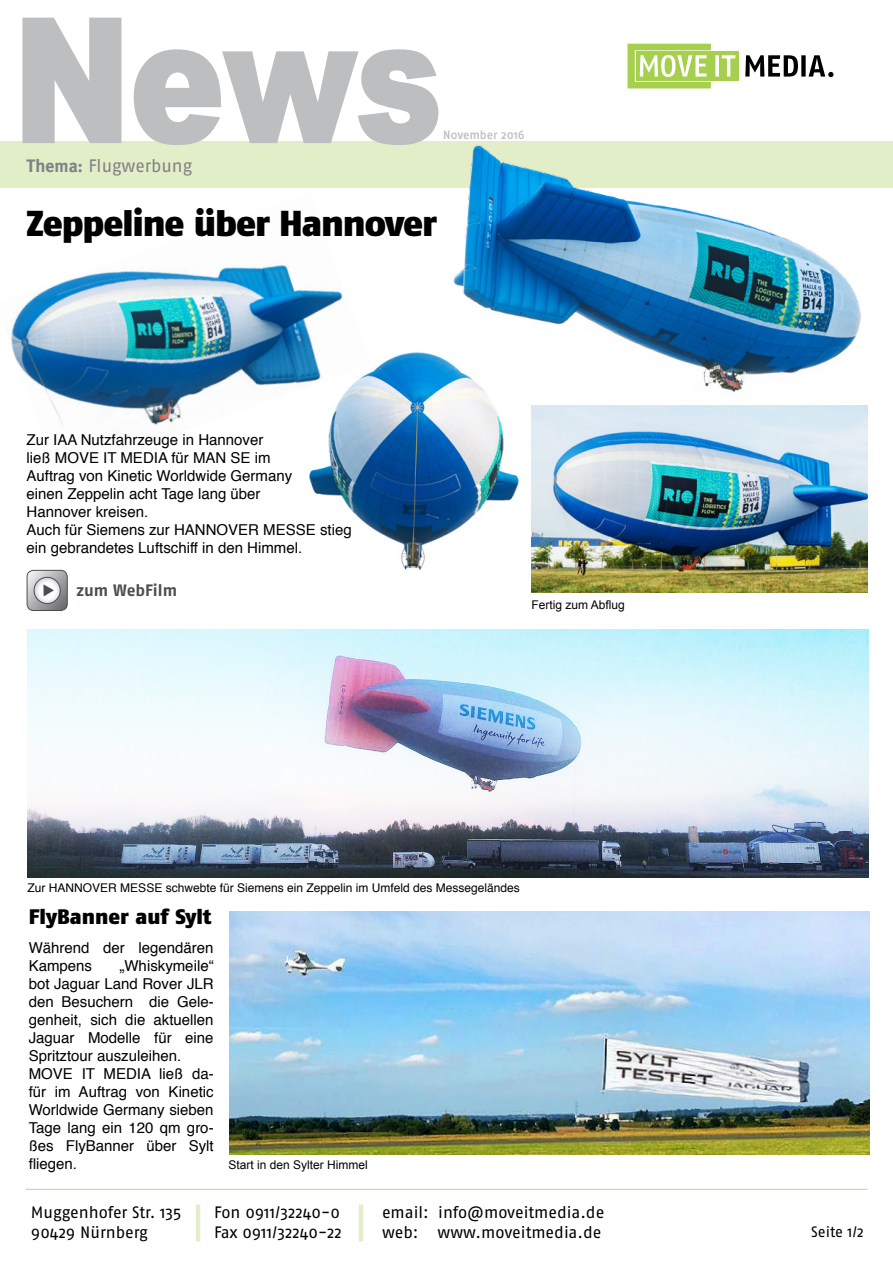
<style>
.page{position:relative;width:893px;height:1263px;background:#fff}
.page>*{position:absolute;margin:0;border:0;box-sizing:border-box;transform-origin:0 0}
.t1{font:900 171px "Arial";color:#bcbec0;scale:.82 1}
.t2{font:900 36px "Fago No";letter-spacing:-.03em;color:#000}
.t3{font:900 21px "Fago No";color:#000}
.t4{font:18px "Fago No";letter-spacing:-.005em;color:#808285}
.t5{font:16.5px "Fago No";letter-spacing:-.005em;color:#000}
.t6{font:700 16.5px "Fago No";letter-spacing:-.005em;color:#4d4d4f}
.t7{font:15px/18px "Helvetica";color:#000}
.t8{font:15px "Fago No";color:#000}
.t9{font:12px "Helvetica";color:#000}
.t10{font:12px "Arial";color:#000}
.t11{font:12px "Fago No Med";color:#bcbec0}
.s1{font-family:"Meta";font-weight:700}
</style>
<div class="page">
<div style="left:0;top:142px;width:893px;height:46px;background:#e1eec7"></div>
<div style="left:636px;top:52px;width:102px;height:29px;background:#a5cf4d"></div>
<svg style="left:627px;top:44px;width:108px;height:44px"></svg>
<svg style="left:745px;top:55px;width:88px;height:22px"></svg>
<hr style="left:359px;top:1204px;width:4px;height:37px;background:#e1eec7">
<hr style="left:196px;top:1204px;width:4px;height:37px;background:#e1eec7">
<hr style="left:26px;top:1189px;width:841px;height:1px;background:#c1d0a3">
<svg style="left:21px;top:17px;width:102px;height:126px"></svg>
<svg style="left:132px;top:49px;width:308px;height:96px"></svg>
<img style="left:28px;top:629px;width:840px;height:248px">
<img style="left:230px;top:911px;width:640px;height:243px">
<div style="left:27px;top:570px;width:41px;height:41px;border:1px solid #4d4d4f;border-radius:7px"></div>
<svg style="left:27px;top:570px;width:40px;height:40px"></svg>
<img style="left:453px;top:145px;width:408px;height:247px">
<img style="left:531px;top:405px;width:336px;height:187px">
<img style="left:309px;top:349px;width:221px;height:221px">
<img style="left:11px;top:264px;width:360px;height:212px">
<h1 class="t1" style="left:13px;top:-44px;width:524px">News</h1>
<p class="t11" style="left:443px;top:127px;width:83px">November 2016</p>
<p class="t4" style="left:27px;top:155px;width:167px"><span class="s1">Thema:</span> Flugwerbung</p>
<h2 class="t2" style="left:27px;top:202px;width:412px">Zeppeline über Hannover</h2>
<p class="t7" style="left:27px;top:431px;width:327px">Zur IAA Nutzfahrzeuge in Hannover<br>ließ MOVE IT MEDIA für MAN SE im<br>Auftrag von Kinetic Worldwide Germany<br>einen Zeppelin acht Tage lang über<br>Hannover kreisen.<br>Auch für Siemens zur HANNOVER MESSE stieg ein gebrandetes Luftschiff in den Himmel.</p>
<p class="t6" style="left:77px;top:581px;width:102px">zum WebFilm</p>
<p class="t10" style="left:531px;top:597px;width:95px">Fertig zum Abflug</p>
<p class="t9" style="left:28px;top:878px;width:494px">Zur HANNOVER MESSE schwebte für Siemens ein Zeppelin im Umfeld des Messegeländes</p>
<h3 class="t3" style="left:29px;top:904px;width:184px">FlyBanner auf Sylt</h3>
<p class="t7" style="left:29px;top:939px;width:186px">Während der legendären<br>Kampens</p>
<p class="t7" style="left:29px;top:957px;width:186px;text-indent:91px">„Whiskymeile“ bot Jaguar Land Rover JLR den Besuchern die Gele&shy;genheit, sich die aktuellen<br>Jaguar Modelle für eine<br>Spritztour auszuleihen.<br>MOVE IT MEDIA ließ da&shy;für im Auftrag von Kinetic<br>Worldwide Germany sieben<br>Tage lang ein 120 qm gro&shy;ßes FlyBanner über Sylt fliegen.</p>
<p class="t10" style="left:229px;top:1156px;width:141px">Start in den Sylter Himmel</p>
<p class="t5" style="left:31px;top:1202px;width:152px">Muggenhofer Str. 135</p>
<p class="t5" style="left:214px;top:1202px;width:127px">Fon 0911/32240-0</p>
<p class="t5" style="left:382px;top:1202px;width:224px">email: info@moveitmedia.de</p>
<p class="t5" style="left:31px;top:1222px;width:118px">90429 Nürnberg</p>
<p class="t5" style="left:214px;top:1222px;width:129px">Fax 0911/32240-22</p>
<p class="t5" style="left:382px;top:1222px;width:221px">web: www.moveitmedia.de</p>
<p class="t8" style="left:811px;top:1223px;width:54px">Seite 1/2</p>
</div>
